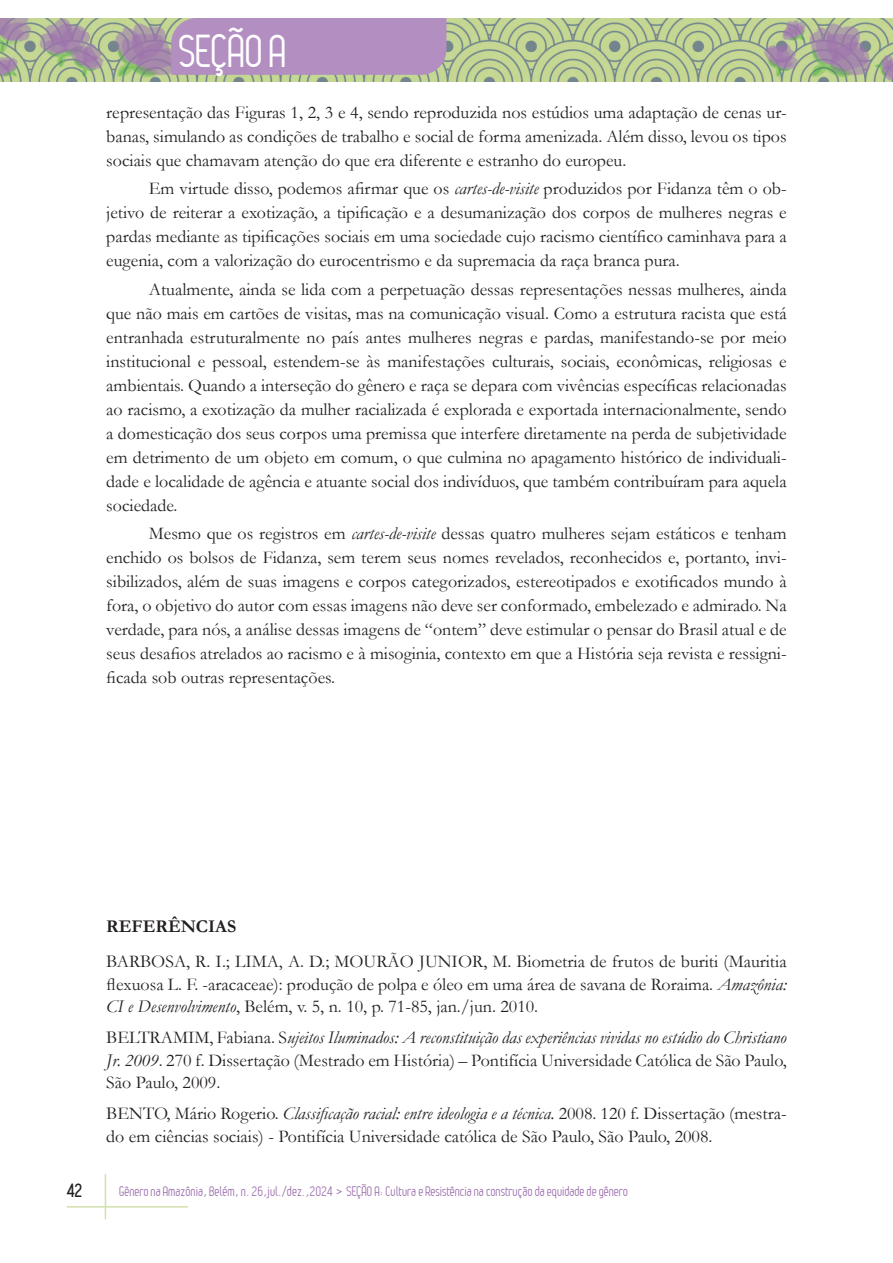
<style>
.page{position:relative;width:893px;height:1263px;background:#fff}
.page>*{position:absolute;margin:0;border:0;box-sizing:border-box;transform-origin:0 0}
.t1{font:45px "Leger";letter-spacing:-.01em;color:#fff}
.Texto{font:18px/24px "Garamond";color:#231f20;text-align:justify}
.Referências{font:18px/22.5px "Garamond";color:#231f20;text-align:justify}
.Referências-2{font:700 18px "Garamond";color:#231f20}
.t2{font:700 18px "Leger";color:#231f20}
.t3{font:13.5px "Leger";color:#9f73af}
.s1{font-style:italic}
</style>
<div class="page">
<hr style="left:105px;top:1174px;width:1px;height:45px;background:#d2e0ac">
<hr style="left:67px;top:1206px;width:121px;height:1px;background:#d2e0ac">
<img style="left:0;top:18px;width:893px;height:64px">
<div style="left:171px;top:18px;width:275px;height:57px;background:#b28fc0"></div>
<h1 class="t1" style="left:179px;top:26px;width:110px">SEÇÃO A</h1>
<p class="Texto" style="left:106px;top:100px;width:682px">representação das Figuras 1, 2, 3 e 4, sendo reproduzida nos estúdios uma adaptação de cenas ur&shy;banas, simulando as condições de trabalho e social de forma amenizada. Além disso, levou os tipos sociais que chamavam atenção do que era diferente e estranho do europeu.</p>
<p class="Texto" style="left:106px;top:176px;width:682px;text-indent:43px">Em virtude disso, podemos afirmar que os <span class="s1">cartes-de-visite</span> produzidos por Fidanza têm o ob&shy;jetivo de reiterar a exotização, a tipificação e a desumanização dos corpos de mulheres negras e pardas mediante as tipificações sociais em uma sociedade cujo racismo científico caminhava para a eugenia, com a valorização do eurocentrismo e da supremacia da raça branca pura.</p>
<p class="Texto" style="left:106px;top:276px;width:682px;text-indent:43px">Atualmente, ainda se lida com a perpetuação dessas representações nessas mulheres, ainda que não mais em cartões de visitas, mas na comunicação visual. Como a estrutura racista que está entranhada estruturalmente no país antes mulheres negras e pardas, manifestando-se por meio institucional e pessoal, estendem-se às manifestações culturais, sociais, econômicas, religiosas e ambientais. Quando a interseção do gênero e raça se depara com vivências específicas relacionadas ao racismo, a exotização da mulher racializada é explorada e exportada internacionalmente, sendo a domesticação dos seus corpos uma premissa que interfere diretamente na perda de subjetividade em detrimento de um objeto em comum, o que culmina no apagamento histórico de individuali&shy;dade e localidade de agência e atuante social dos indivíduos, que também contribuíram para aquela sociedade.</p>
<p class="Texto" style="left:106px;top:521px;width:682px;text-indent:43px">Mesmo que os registros em <span class="s1">cartes-de-visite</span> dessas quatro mulheres sejam estáticos e tenham enchido os bolsos de Fidanza, sem terem seus nomes revelados, reconhecidos e, portanto, invi&shy;sibilizados, além de suas imagens e corpos categorizados, estereotipados e exotificados mundo à fora, o objetivo do autor com essas imagens não deve ser conformado, embelezado e admirado. Na verdade, para nós, a análise dessas imagens de “ontem” deve estimular o pensar do Brasil atual e de seus desafios atrelados ao racismo e à misoginia, contexto em que a História seja revista e ressigni&shy;ficada sob outras representações.</p>
<p class="Referências-2" style="left:106px;top:914px;width:131px">REFERÊNCIAS</p>
<p class="Referências" style="left:106px;top:950px;width:682px">BARBOSA, R. I.; LIMA, A. D.; MOURÃO JUNIOR, M. Biometria de frutos de buriti (Mauritia flexuosa L. F. -aracaceae): produção de polpa e óleo em uma área de savana de Roraima. <span class="s1">Amazônia:<br>CI e Desenvolvimento</span>, Belém, v. 5, n. 10, p. 71-85, jan./jun. 2010.</p>
<p class="Referências" style="left:106px;top:1026px;width:682px">BELTRAMIM, Fabiana. S<span class="s1">ujeitos Iluminados: A reconstituição das experiências vividas no estúdio do Christiano Jr. 2009</span>. 270 f. Dissertação (Mestrado em História) – Pontifícia Universidade Católica de São Paulo, São Paulo, 2009.</p>
<p class="Referências" style="left:106px;top:1102px;width:682px">BENTO, Mário Rogerio. <span class="s1">Classificação racial: entre ideologia e a técnica.</span> 2008. 120 f. Dissertação (mestra&shy;do em ciências sociais) - Pontifícia Universidade católica de São Paulo, São Paulo, 2008.</p>
<p class="t2" style="left:67px;top:1180px;width:17px">42</p>
<p class="t3" style="left:119px;top:1183px;width:510px">Gênero na Amazônia, Belém, n. 26,jul./dez.,2024 &gt; SEÇÃO A: Cultura e Resistência na construção da equidade de gênero</p>
</div>
